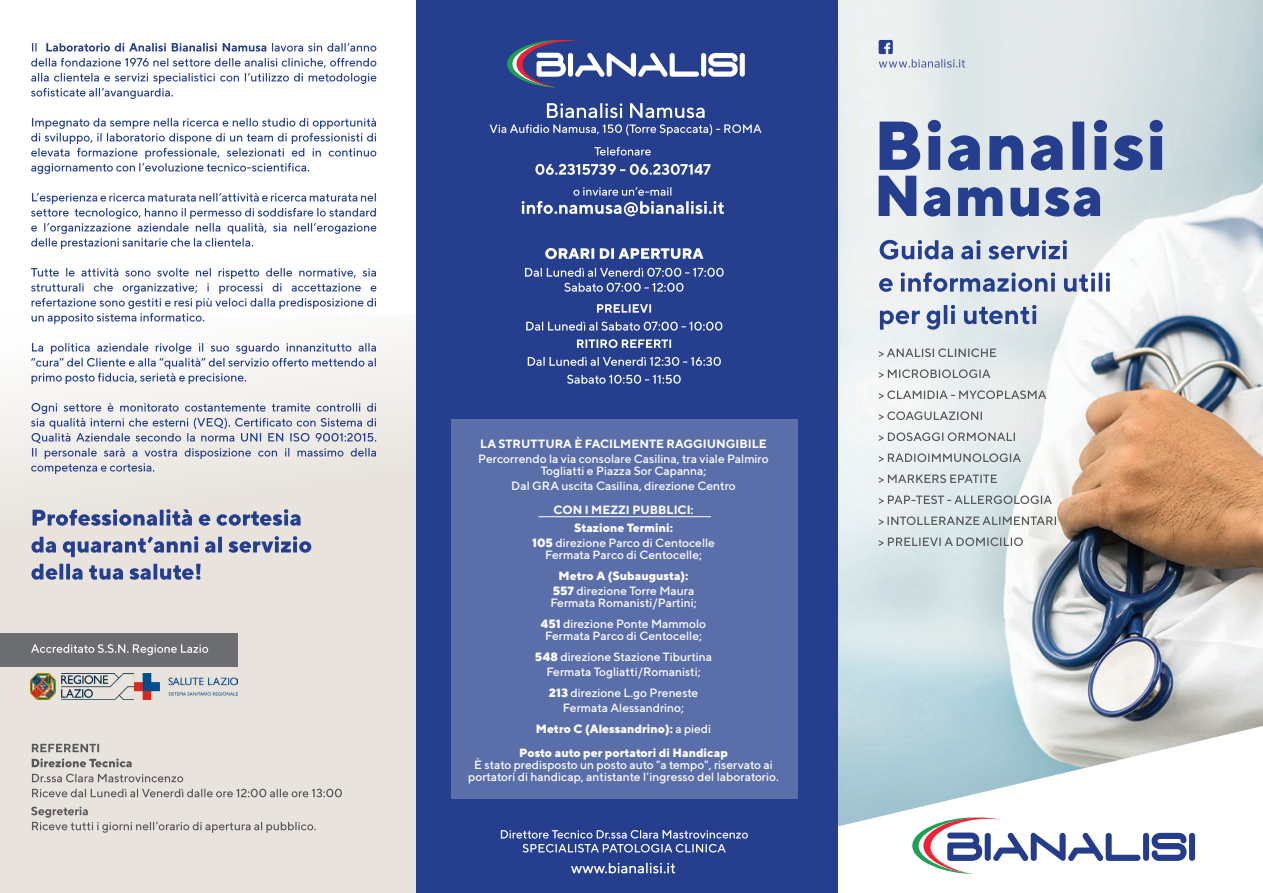
<style>
.page{position:relative;width:1263px;height:893px;background:#fff}
.page>*{position:absolute;margin:0;border:0;box-sizing:border-box;transform-origin:0 0}
.t1{font:500 12px/12px "TT Norms";color:#fff;text-align:center}
.t2{font:800 12px "TT Norms";color:#fff}
.t3{font:700 12px "TT Norms";color:#fff}
.s1{font-weight:800}
.s2{font-weight:500}
</style>
<div class="page">
<div style="left:0;top:315px;width:416px;height:578px;background:#e8e4dd"></div>
<img style="left:837px;top:0;width:426px;height:827px">
<svg style="left:879px;top:120px;width:284px;height:97px;background:#91a1c2"></svg>
<svg style="left:912px;top:817px;width:283px;height:57px"></svg>
<div style="left:416px;top:0;width:421px;height:893px;background:#253f8e"></div>
<svg style="left:571px;top:863px;width:104px;height:10px"></svg>
<svg style="left:490px;top:124px;width:271px;height:12px"></svg>
<svg style="left:547px;top:103px;width:158px;height:15px"></svg>
<svg style="left:879px;top:40px;width:86px;height:28px;background:#ccd4df"></svg>
<svg style="left:501px;top:830px;width:247px;height:22px"></svg>
<svg style="left:507px;top:40px;width:238px;height:48px"></svg>
<svg style="left:567px;top:375px;width:114px;height:9px"></svg>
<svg style="left:528px;top:357px;width:193px;height:9px"></svg>
<svg style="left:577px;top:339px;width:94px;height:9px"></svg>
<svg style="left:526px;top:322px;width:196px;height:9px"></svg>
<svg style="left:597px;top:304px;width:54px;height:9px"></svg>
<svg style="left:564px;top:283px;width:119px;height:9px"></svg>
<svg style="left:525px;top:268px;width:199px;height:9px"></svg>
<svg style="left:545px;top:248px;width:158px;height:11px"></svg>
<svg style="left:880px;top:305px;width:156px;height:25px;background:#aab7d0"></svg>
<svg style="left:879px;top:272px;width:231px;height:20px"></svg>
<svg style="left:880px;top:240px;width:187px;height:20px;background:#9facc9"></svg>
<svg style="left:522px;top:187px;width:202px;height:29px"></svg>
<svg style="left:535px;top:164px;width:175px;height:11px"></svg>
<svg style="left:594px;top:147px;width:57px;height:9px"></svg>
<div style="left:452px;top:419px;width:346px;height:380px;background:#5a6ea9"></div>
<hr style="left:538px;top:516px;width:173px;height:1px;background:#fff">
<svg style="left:31px;top:807px;width:285px;height:26px"></svg>
<svg style="left:32px;top:789px;width:310px;height:8px"></svg>
<svg style="left:32px;top:774px;width:151px;height:8px"></svg>
<svg style="left:32px;top:758px;width:100px;height:9px"></svg>
<svg style="left:32px;top:744px;width:67px;height:8px"></svg>
<svg style="left:31px;top:564px;width:170px;height:16px"></svg>
<svg style="left:31px;top:536px;width:280px;height:21px"></svg>
<svg style="left:33px;top:509px;width:268px;height:17px"></svg>
<svg style="left:31px;top:403px;width:345px;height:71px"></svg>
<svg style="left:31px;top:343px;width:345px;height:41px;background:#d6d9e4"></svg>
<svg style="left:31px;top:268px;width:345px;height:56px"></svg>
<svg style="left:31px;top:193px;width:345px;height:56px"></svg>
<svg style="left:31px;top:118px;width:345px;height:56px"></svg>
<svg style="left:31px;top:58px;width:345px;height:41px"></svg>
<svg style="left:32px;top:43px;width:344px;height:9px"></svg>
<svg style="left:879px;top:537px;width:144px;height:9px"></svg>
<svg style="left:879px;top:516px;width:177px;height:9px;background:#b3babb"></svg>
<svg style="left:879px;top:495px;width:173px;height:9px;background:#bac0c1"></svg>
<svg style="left:879px;top:474px;width:118px;height:9px"></svg>
<svg style="left:879px;top:453px;width:142px;height:9px"></svg>
<svg style="left:879px;top:432px;width:136px;height:9px"></svg>
<svg style="left:879px;top:411px;width:103px;height:9px"></svg>
<svg style="left:879px;top:390px;width:167px;height:9px"></svg>
<svg style="left:879px;top:369px;width:111px;height:9px"></svg>
<svg style="left:879px;top:348px;width:117px;height:9px"></svg>
<img style="left:31px;top:674px;width:207px;height:25px">
<div style="left:0;top:634px;width:238px;height:33px;background:#6c6d70"></div>
<svg style="left:31px;top:644px;width:177px;height:11px"></svg>
<p class="t3" style="left:480px;top:436px;width:288px">LA STRUTTURA È FACILMENTE RAGGIUNGIBILE</p>
<p class="t1" style="left:478px;top:452px;width:292px">Percorrendo la via consolare Casilina, tra viale Palmiro<br>Togliatti e Piazza Sor Capanna;</p>
<p class="t1" style="left:511px;top:479px;width:226px">Dal GRA uscita Casilina, direzione Centro</p>
<p class="t3" style="left:553px;top:502px;width:142px">CON I MEZZI PUBBLICI:</p>
<p class="t2" style="left:574px;top:520px;width:100px">Stazione Termini:</p>
<p class="t1" style="left:532px;top:536px;width:184px"><span class="s1">105</span> direzione Parco di Centocelle</p>
<p class="t1" style="left:545px;top:548px;width:158px">Fermata Parco di Centocelle;</p>
<p class="t2" style="left:559px;top:568px;width:131px">Metro A (Subaugusta):</p>
<p class="t1" style="left:553px;top:584px;width:143px"><span class="s1">557</span> direzione Torre Maura</p>
<p class="t1" style="left:550px;top:596px;width:148px">Fermata Romanisti/Partini;</p>
<p class="t1" style="left:541px;top:617px;width:167px"><span class="s1">451</span> direzione Ponte Mammolo</p>
<p class="t1" style="left:545px;top:629px;width:158px">Fermata Parco di Centocelle;</p>
<p class="t1" style="left:535px;top:650px;width:179px"><span class="s1">548</span> direzione Stazione Tiburtina</p>
<p class="t1" style="left:546px;top:665px;width:156px">Fermata Togliatti/Romanisti;</p>
<p class="t1" style="left:549px;top:686px;width:151px"><span class="s1">213</span> direzione L.go Preneste</p>
<p class="t1" style="left:563px;top:701px;width:123px">Fermata Alessandrino;</p>
<p class="t2" style="left:536px;top:721px;width:177px">Metro C (Alessandrino): <span class="s2">a piedi</span></p>
<p class="t2" style="left:519px;top:745px;width:210px">Posto auto per portatori di Handicap</p>
<p class="t1" style="left:468px;top:758px;width:312px">È stato predisposto un posto auto "a tempo", riservato ai portatori di handicap, antistante l'ingresso del laboratorio.</p>
</div>
